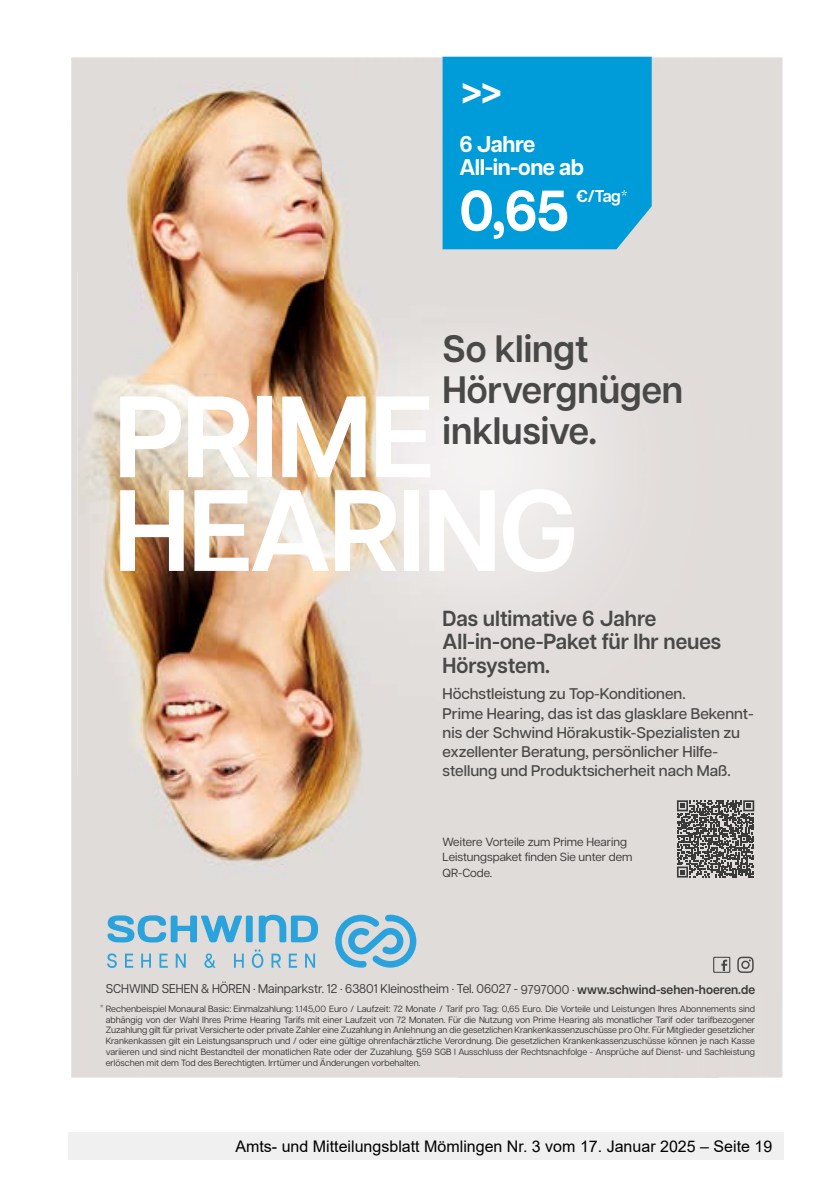
<style>
.page{position:relative;width:840px;height:1191px;background:#fff}
.page>*{position:absolute;margin:0;border:0;box-sizing:border-box;transform-origin:0 0}
.t1{font:700 57.2px "Articulat CF";color:#fff;scale:.95 1}
.t2{font:600 38.2px/40.6px "Articulat CF";color:#484847;scale:.95 1}
.t3{font:700 22.8px/22.8px "Articulat CF";letter-spacing:-.02em;color:#fff;scale:.95 1}
.t4{font:600 21.8px/23.6px "Articulat CF";color:#484847;scale:.95 1}
.t5{font:600 17px "Articulat CF";color:#fff;scale:.95 1}
.t6{font:16px "Arial";color:#000}
.t7{font:500 15.4px/19px "Articulat CF";color:#484847}
.t8{font:12.8px "Articulat CF";color:#3a3a39;scale:.95 1}
.t9{font:11.8px/15.4px "Articulat CF";color:#3a3a39}
.t10{font:9.2px/11px "Articulat CF";color:#3a3a39;text-align:justify}
.s1{font-weight:600}
.s2{font-size:9px}
</style>
<div class="page">
<div style="left:71px;top:57px;width:711px;height:63px;background:#e0dcd9"></div>
<div style="left:71px;top:120px;width:64px;height:957px;background:#e0dcda"></div>
<div style="left:445px;top:120px;width:272px;height:186px;background:#e0dcda"></div>
<div style="left:717px;top:120px;width:65px;height:957px;background:#e0dcda"></div>
<div style="left:445px;top:701px;width:272px;height:192px;background:#e0dcda"></div>
<div style="left:135px;top:893px;width:582px;height:184px;background:#e0dcda"></div>
<img style="left:77px;top:83px;width:245px;height:188px">
<img style="left:322px;top:83px;width:123px;height:223px">
<img style="left:77px;top:271px;width:184px;height:630px">
<img style="left:261px;top:271px;width:62px;height:35px">
<img style="left:261px;top:701px;width:184px;height:200px">
<img style="left:219px;top:306px;width:508px;height:395px">
<svg style="left:120px;top:396px;width:61px;height:81px"></svg>
<svg style="left:188px;top:396px;width:61px;height:81px"></svg>
<div style="left:257px;top:396px;width:14px;height:81px;background:#fff"></div>
<svg style="left:282px;top:396px;width:83px;height:81px"></svg>
<svg style="left:376px;top:396px;width:54px;height:81px"></svg>
<svg style="left:120px;top:490px;width:64px;height:81px"></svg>
<svg style="left:194px;top:490px;width:135px;height:81px"></svg>
<svg style="left:335px;top:490px;width:61px;height:81px"></svg>
<div style="left:403px;top:490px;width:15px;height:81px;background:#fff"></div>
<svg style="left:429px;top:490px;width:65px;height:81px"></svg>
<svg style="left:503px;top:489px;width:70px;height:83px"></svg>
<svg style="left:107px;top:915px;width:145px;height:27px;background:#80bedb"></svg>
<svg style="left:258px;top:914px;width:60px;height:28px;background:#80bddb"></svg>
<svg style="left:335px;top:914px;width:81px;height:53px;background:#8cc1db"></svg>
<svg style="left:107px;top:953px;width:10px;height:15px"></svg>
<svg style="left:125px;top:953px;width:8px;height:14px"></svg>
<svg style="left:141px;top:953px;width:10px;height:14px"></svg>
<svg style="left:159px;top:953px;width:9px;height:14px"></svg>
<svg style="left:176px;top:953px;width:10px;height:14px"></svg>
<svg style="left:204px;top:953px;width:11px;height:15px"></svg>
<svg style="left:234px;top:953px;width:9px;height:14px"></svg>
<svg style="left:252px;top:949px;width:11px;height:19px"></svg>
<svg style="left:271px;top:953px;width:10px;height:14px"></svg>
<svg style="left:288px;top:953px;width:9px;height:14px"></svg>
<svg style="left:305px;top:953px;width:10px;height:14px"></svg>
<svg style="left:712px;top:956px;width:18px;height:16px"></svg>
<svg style="left:737px;top:956px;width:16px;height:17px"></svg>
<div style="left:442px;top:57px;width:209px;height:192px;background:#009bd9"></div>
<svg style="left:462px;top:83px;width:38px;height:21px"></svg>
<svg style="left:676px;top:800px;width:77px;height:77px;background:#777574"></svg>
<div style="left:68px;top:1132px;width:714px;height:27px;background:#f0f0f0"></div>
<h3 class="t3" style="left:459px;top:134px;width:133px">6 Jahre<br>All-in-one ab</h3>
<h3 class="t5" style="left:576px;top:186px;width:56px">€/Tag*</h3>
<h1 class="t1" style="left:459px;top:177px;width:117px">0,65</h1>
<h2 class="t2" style="left:442px;top:330px;width:255px">So klingt<br>Hörvergnügen inklusive.</h2>
<h3 class="t4" style="left:442px;top:607px;width:295px">Das ultimative 6 Jahre<br>All-in-one-Paket für Ihr neues<br>Hörsystem.</h3>
<h3 class="t7" style="left:442px;top:685px;width:313px">Höchstleistung zu Top-Konditionen.<br>Prime Hearing, das ist das glasklare Bekennt&shy;nis der Schwind Hörakustik-Spezialisten zu exzellenter Beratung, persönlicher Hilfe&shy;stellung und Produktsicherheit nach Maß.</h3>
<p class="t9" style="left:442px;top:834px;width:191px">Weitere Vorteile zum Prime Hearing<br>Leistungspaket finden Sie unter dem<br>QR-Code.</p>
<h3 class="t8" style="left:106px;top:981px;width:684px">SCHWIND SEHEN &amp; HÖREN · Mainparkstr. 12 · 63801 Kleinostheim · Tel. 06027 - 9797000 · <span class="s1">www.schwind-sehen-hoeren.de</span></h3>
<p class="t10" style="left:106px;top:1003px;width:650px;text-indent:-6px"><span class="s2">*</span> Rechenbeispiel Monaural Basic: Einmalzahlung: 1.145,00 Euro / Laufzeit: 72 Monate / Tarif pro Tag: 0,65 Euro. Die Vorteile und Leistungen Ihres Abonnements sind abhängig von der Wahl Ihres Prime Hearing Tarifs mit einer Laufzeit von 72 Monaten. Für die Nutzung von Prime Hearing als monatlicher Tarif oder tarifbezogener Zuzahlung gilt für privat Versicherte oder private Zahler eine Zuzahlung in Anlehnung an die gesetzlichen Krankenkassenzuschüsse pro Ohr. Für Mitglieder gesetzlicher Krankenkassen gilt ein Leistungsanspruch und / oder eine gültige ohrenfachärztliche Verordnung. Die gesetzlichen Krankenkassenzuschüsse können je nach Kasse variieren und sind nicht Bestandteil der monatlichen Rate oder der Zuzahlung. §59 SGB I Ausschluss der Rechtsnachfolge - Ansprüche auf Dienst- und Sachleistung erlöschen mit dem Tod des Berechtigten. Irrtümer und Änderungen vorbehalten.</p>
<h3 class="t6" style="left:235px;top:1135px;width:538px">Amts- und Mitteilungsblatt Mömlingen Nr. 3 vom 17. Januar 2025 – Seite 19</h3>
</div>
